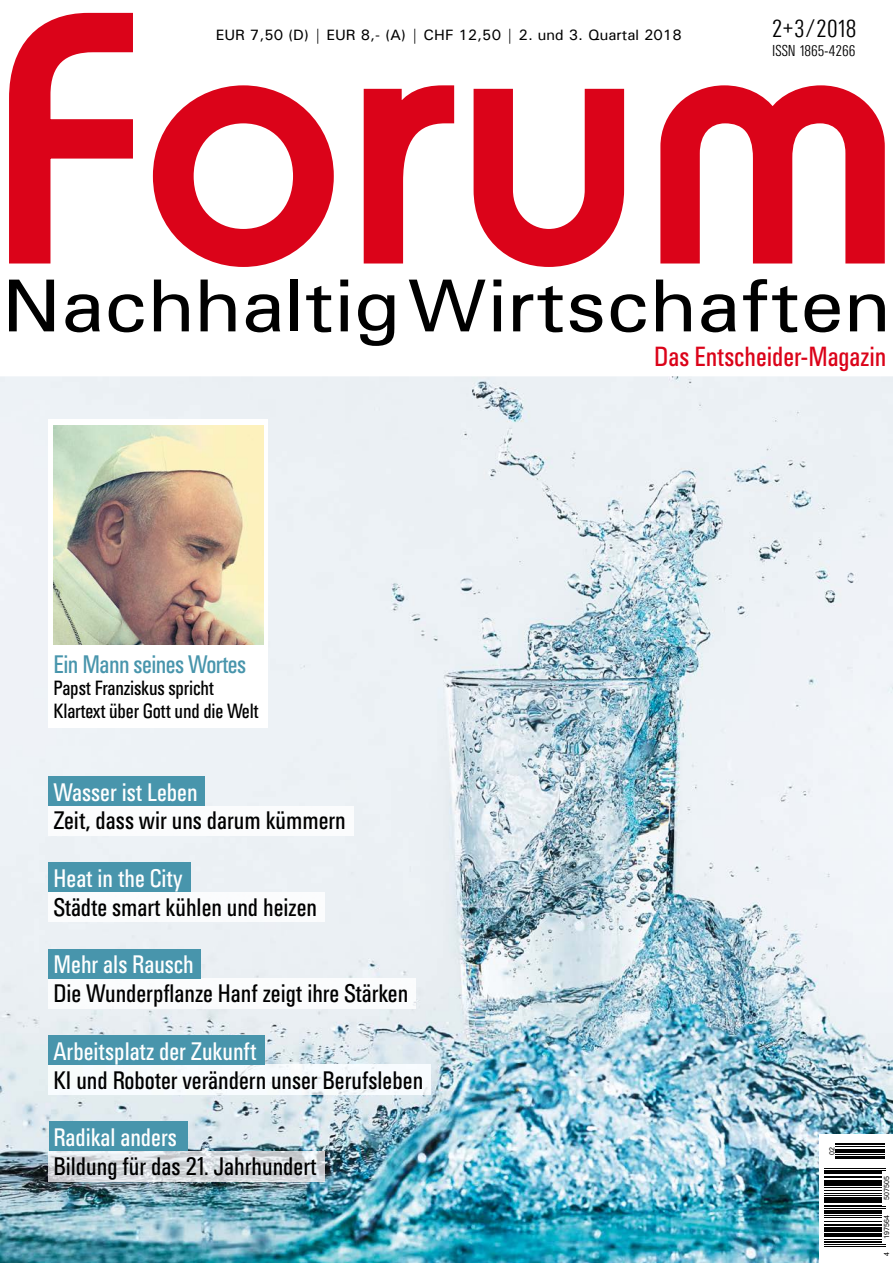
<style>
.page{position:relative;width:893px;height:1263px;background:#fff}
.page>*{position:absolute;margin:0;border:0;box-sizing:border-box;transform-origin:0 0}
.t1{font:500 345.15px "Bauhaus";letter-spacing:.04em;color:#db0319}
.t2{font:75.15px "Univers";color:#000;scale:1.08 1}
.t3{font:condensed 26.25px "Univers SB";color:#db0319}
.t4{font:condensed 24px "Univers SB";color:#000}
.t5{font:condensed 24px "Univers SB";color:#fff}
.t6{font:condensed 24px "Univers SB";letter-spacing:-.02em;color:#4895ac}
.t7{font:24px "Univers SB Lig Con";color:#000}
.t8{font:condensed 19.5px/22.5px "Univers SB";letter-spacing:-.01em;color:#000}
.t9{font:15px "Univers";color:#000}
.t10{font:15px "Univers SB Lig Con";color:#000}
.t11{font:7.05px "Microsoft Sans Serif";color:#020202}
</style>
<div class="page">
<img style="left:0;top:376px;width:893px;height:887px">
<svg style="left:9px;top:12px;width:124px;height:252px"></svg>
<svg style="left:152px;top:85px;width:182px;height:182px"></svg>
<svg style="left:363px;top:85px;width:92px;height:179px"></svg>
<svg style="left:473px;top:88px;width:152px;height:179px"></svg>
<svg style="left:660px;top:85px;width:225px;height:179px"></svg>
<div style="left:49px;top:419px;width:219px;height:308px;background:#fff"></div>
<img style="left:49px;top:1151px;width:276px;height:30px">
<img style="left:49px;top:806px;width:304px;height:30px">
<img style="left:49px;top:892px;width:275px;height:30px">
<img style="left:49px;top:978px;width:366px;height:30px">
<img style="left:49px;top:1065px;width:381px;height:29px">
<div style="left:49px;top:776px;width:156px;height:30px;background:#4895ac"></div>
<div style="left:49px;top:862px;width:142px;height:30px;background:#4895ac"></div>
<div style="left:49px;top:949px;width:152px;height:29px;background:#4895ac"></div>
<div style="left:49px;top:1035px;width:216px;height:30px;background:#4895ac"></div>
<div style="left:49px;top:1121px;width:139px;height:30px;background:#4895ac"></div>
<div style="left:820px;top:1134px;width:73px;height:129px;background:#fff"></div>
<hr style="left:824px;top:1246px;width:61px;height:1px;background:#020202">
<hr style="left:824px;top:1244px;width:61px;height:1px;background:#020202">
<hr style="left:824px;top:1241px;width:57px;height:2px;background:#020202">
<hr style="left:824px;top:1239px;width:57px;height:1px;background:#020202">
<hr style="left:824px;top:1236px;width:57px;height:1px;background:#020202">
<hr style="left:824px;top:1233px;width:57px;height:2px;background:#020202">
<hr style="left:824px;top:1229px;width:57px;height:3px;background:#020202">
<hr style="left:824px;top:1227px;width:57px;height:2px;background:#020202">
<hr style="left:824px;top:1224px;width:57px;height:2px;background:#020202">
<hr style="left:824px;top:1221px;width:57px;height:1px;background:#020202">
<hr style="left:824px;top:1217px;width:57px;height:1px;background:#020202">
<hr style="left:824px;top:1215px;width:57px;height:1px;background:#020202">
<hr style="left:824px;top:1211px;width:57px;height:3px;background:#020202">
<hr style="left:824px;top:1210px;width:57px;height:1px;background:#020202">
<hr style="left:824px;top:1208px;width:61px;height:1px;background:#020202">
<hr style="left:824px;top:1206px;width:61px;height:1px;background:#020202">
<hr style="left:824px;top:1205px;width:57px;height:1px;background:#020202">
<hr style="left:824px;top:1201px;width:57px;height:2px;background:#020202">
<hr style="left:824px;top:1197px;width:57px;height:3px;background:#020202">
<hr style="left:824px;top:1195px;width:57px;height:1px;background:#020202">
<hr style="left:824px;top:1193px;width:57px;height:1px;background:#020202">
<hr style="left:824px;top:1190px;width:57px;height:1px;background:#020202">
<hr style="left:824px;top:1187px;width:57px;height:1px;background:#020202">
<hr style="left:824px;top:1183px;width:57px;height:3px;background:#020202">
<hr style="left:824px;top:1180px;width:57px;height:2px;background:#020202">
<hr style="left:824px;top:1177px;width:57px;height:1px;background:#020202">
<hr style="left:824px;top:1176px;width:57px;height:1px;background:#020202">
<hr style="left:824px;top:1172px;width:57px;height:2px;background:#020202">
<hr style="left:824px;top:1170px;width:61px;height:1px;background:#020202">
<hr style="left:824px;top:1168px;width:61px;height:1px;background:#020202">
<hr style="left:835px;top:1158px;width:50px;height:1px;background:#020202">
<hr style="left:835px;top:1156px;width:50px;height:2px;background:#020202">
<hr style="left:835px;top:1154px;width:50px;height:1px;background:#020202">
<hr style="left:835px;top:1150px;width:50px;height:3px;background:#020202">
<hr style="left:835px;top:1148px;width:50px;height:1px;background:#020202">
<hr style="left:835px;top:1146px;width:50px;height:1px;background:#020202">
<hr style="left:835px;top:1143px;width:50px;height:1px;background:#020202">
<img style="left:54px;top:425px;width:209px;height:220px">
<h1 class="t1" style="left:4px;top:-65px;width:895px">Forum</h1>
<p class="t9" style="left:216px;top:26px;width:467px">EUR 7,50 (D) | EUR 8,- (A) | CHF 12,50 | 2. und 3. Quartal 2018</p>
<p class="t7" style="left:772px;top:14px;width:86px">2+3/2018</p>
<p class="t10" style="left:772px;top:42px;width:85px">ISSN 1865-4266</p>
<h2 class="t2" style="left:2px;top:259px;width:824px">Nachhaltig Wirtschaften</h2>
<p class="t3" style="left:654px;top:341px;width:234px">Das Entscheider-Magazin</p>
<p class="t6" style="left:54px;top:650px;width:194px">Ein Mann seines Wortes</p>
<p class="t8" style="left:54px;top:677px;width:207px">Papst Franziskus spricht<br>Klartext über Gott und die Welt</p>
<p class="t5" style="left:54px;top:777px;width:146px">Wasser ist Leben</p>
<p class="t4" style="left:54px;top:806px;width:294px">Zeit, dass wir uns darum kümmern</p>
<p class="t5" style="left:54px;top:864px;width:130px">Heat in the City</p>
<p class="t4" style="left:54px;top:893px;width:265px">Städte smart kühlen und heizen</p>
<p class="t5" style="left:54px;top:950px;width:142px">Mehr als Rausch</p>
<p class="t4" style="left:54px;top:979px;width:356px">Die Wunderpflanze Hanf zeigt ihre Stärken</p>
<p class="t5" style="left:54px;top:1037px;width:204px">Arbeitsplatz der Zukunft</p>
<p class="t4" style="left:54px;top:1065px;width:371px">KI und Roboter verändern unser Berufsleben</p>
<p class="t5" style="left:54px;top:1123px;width:125px">Radikal anders</p>
<p class="t4" style="left:54px;top:1152px;width:264px">Bildung für das 21. Jahrhundert</p>
<p class="t11" style="left:827px;top:1155px;width:9px;rotate:-90deg">02</p>
<p class="t11" style="left:882px;top:1200px;width:25px;rotate:-90deg">507505</p>
<p class="t11" style="left:882px;top:1239px;width:25px;rotate:-90deg">197564</p>
<p class="t11" style="left:882px;top:1256px;width:5px;rotate:-90deg">4</p>
</div>
